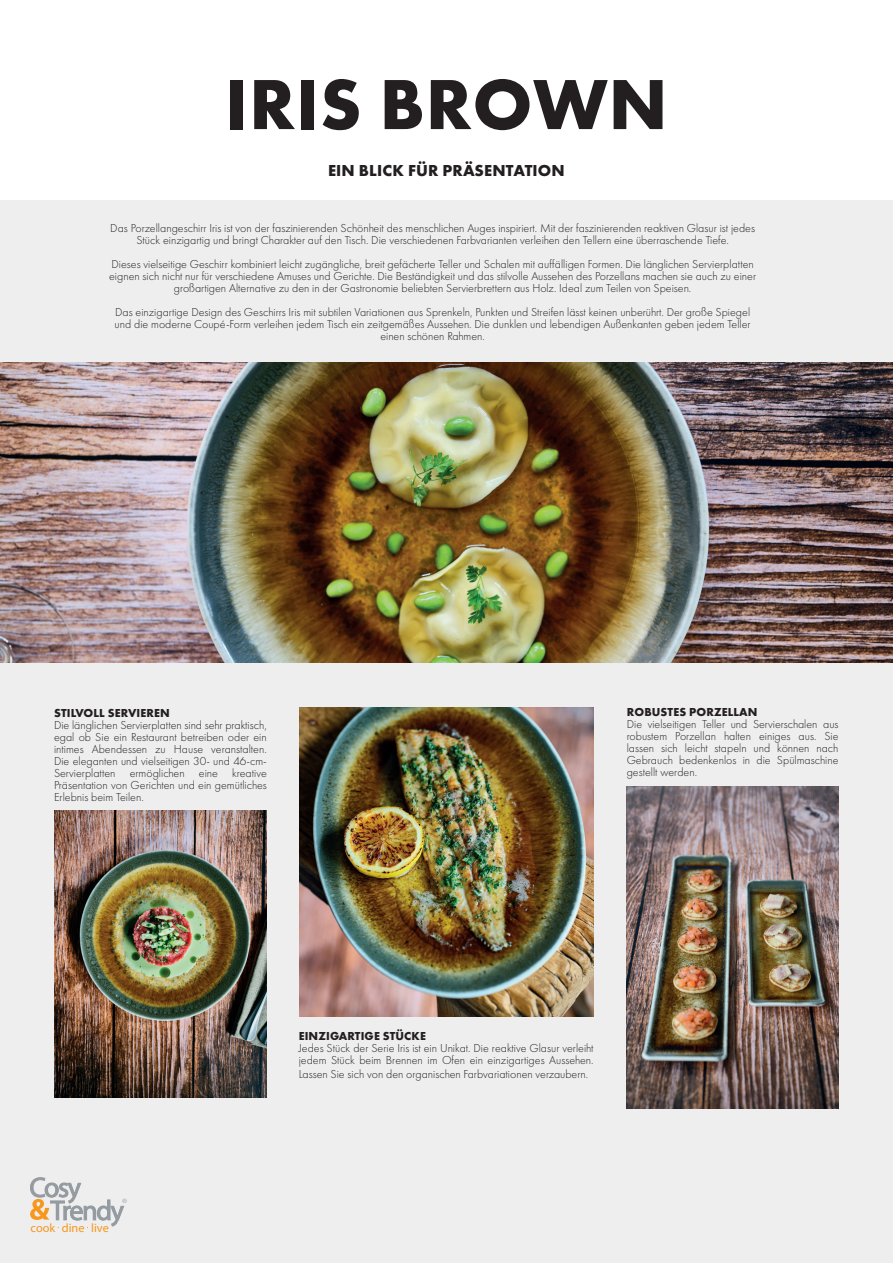
<style>
.page{position:relative;width:893px;height:1263px;background:#fff}
.page>*{position:absolute;margin:0;border:0;box-sizing:border-box;transform-origin:0 0}
.t1{font:700 73.5px "Futura PT";letter-spacing:.01em;color:#231f20}
.t2{font:700 16.5px "Futura PT";letter-spacing:.01em;color:#231f20}
.t3{font:12.3px "Myriad Pro";color:#f7971d}
.t4{font:300 12px/12px "Futura PT";color:#231f20;text-align:center}
.t5{font:700 12px "Futura PT";letter-spacing:.01em;color:#231f20}
</style>
<div class="page">
<div style="left:0;top:662px;width:893px;height:601px;background:#eeeeef"></div>
<div style="left:0;top:200px;width:893px;height:162px;background:#eeeeef"></div>
<img style="left:54px;top:810px;width:213px;height:287px">
<img style="left:299px;top:707px;width:295px;height:309px">
<img style="left:627px;top:786px;width:212px;height:322px">
<img style="left:0;top:362px;width:893px;height:300px">
<svg style="left:30px;top:1177px;width:97px;height:51px"></svg>
<h1 class="t1" style="left:225px;top:57px;width:444px">IRIS BROWN</h1>
<h2 class="t2" style="left:328px;top:160px;width:238px">EIN BLICK FÜR PRÄSENTATION</h2>
<p class="t4" style="left:110px;top:222px;width:646px">Das Porzellangeschirr Iris ist von der faszinierenden Schönheit des menschlichen Auges inspiriert. Mit der faszinierenden reaktiven Glasur ist jedes<br>Stück einzigartig und bringt Charakter auf den Tisch. Die verschiedenen Farbvarianten verleihen den Tellern eine überraschende Tiefe.</p>
<p class="t4" style="left:109px;top:258px;width:648px">Dieses vielseitige Geschirr kombiniert leicht zugängliche, breit gefächerte Teller und Schalen mit auffälligen Formen. Die länglichen Servierplatten eignen sich nicht nur für verschiedene Amuses und Gerichte. Die Beständigkeit und das stilvolle Aussehen des Porzellans machen sie auch zu einer großartigen Alternative zu den in der Gastronomie beliebten Servierbrettern aus Holz. Ideal zum Teilen von Speisen.</p>
<p class="t4" style="left:115px;top:306px;width:637px">Das einzigartige Design des Geschirrs Iris mit subtilen Variationen aus Sprenkeln, Punkten und Streifen lässt keinen unberührt. Der große Spiegel und die moderne Coupé-Form verleihen jedem Tisch ein zeitgemäßes Aussehen. Die dunklen und lebendigen Außenkanten geben jedem Teller einen schönen Rahmen.</p>
<p class="t5" style="left:54px;top:705px;width:117px">STILVOLL SERVIEREN</p>
<p class="t4" style="left:54px;top:719px;width:214px;text-align:justify">Die länglichen Servierplatten sind sehr praktisch, egal ob Sie ein Restaurant betreiben oder ein intimes Abendessen zu Hause veranstalten.<br>Die eleganten und vielseitigen 30- und 46-cm-Servierplatten ermöglichen eine kreative Präsentation von Gerichten und ein gemütliches Erlebnis beim Teilen.</p>
<p class="t5" style="left:627px;top:704px;width:132px">ROBUSTES PORZELLAN</p>
<p class="t4" style="left:627px;top:718px;width:213px;text-align:justify">Die vielseitigen Teller und Servierschalen aus robustem Porzellan halten einiges aus. Sie lassen sich leicht stapeln und können nach Gebrauch bedenkenlos in die Spülmaschine gestellt werden.</p>
<p class="t3" style="left:31px;top:1220px;width:80px">cook dine live</p>
<p class="t5" style="left:299px;top:1028px;width:129px">EINZIGARTIGE STÜCKE</p>
<p class="t4" style="left:299px;top:1042px;width:296px;text-align:left">Jedes Stück der Serie Iris ist ein Unikat. Die reaktive Glasur verleiht jedem Stück beim Brennen im Ofen ein einzigartiges Aussehen.</p>
<p class="t4" style="left:299px;top:1067px;width:291px">Lassen Sie sich von den organischen Farbvariationen verzaubern.</p>
</div>
